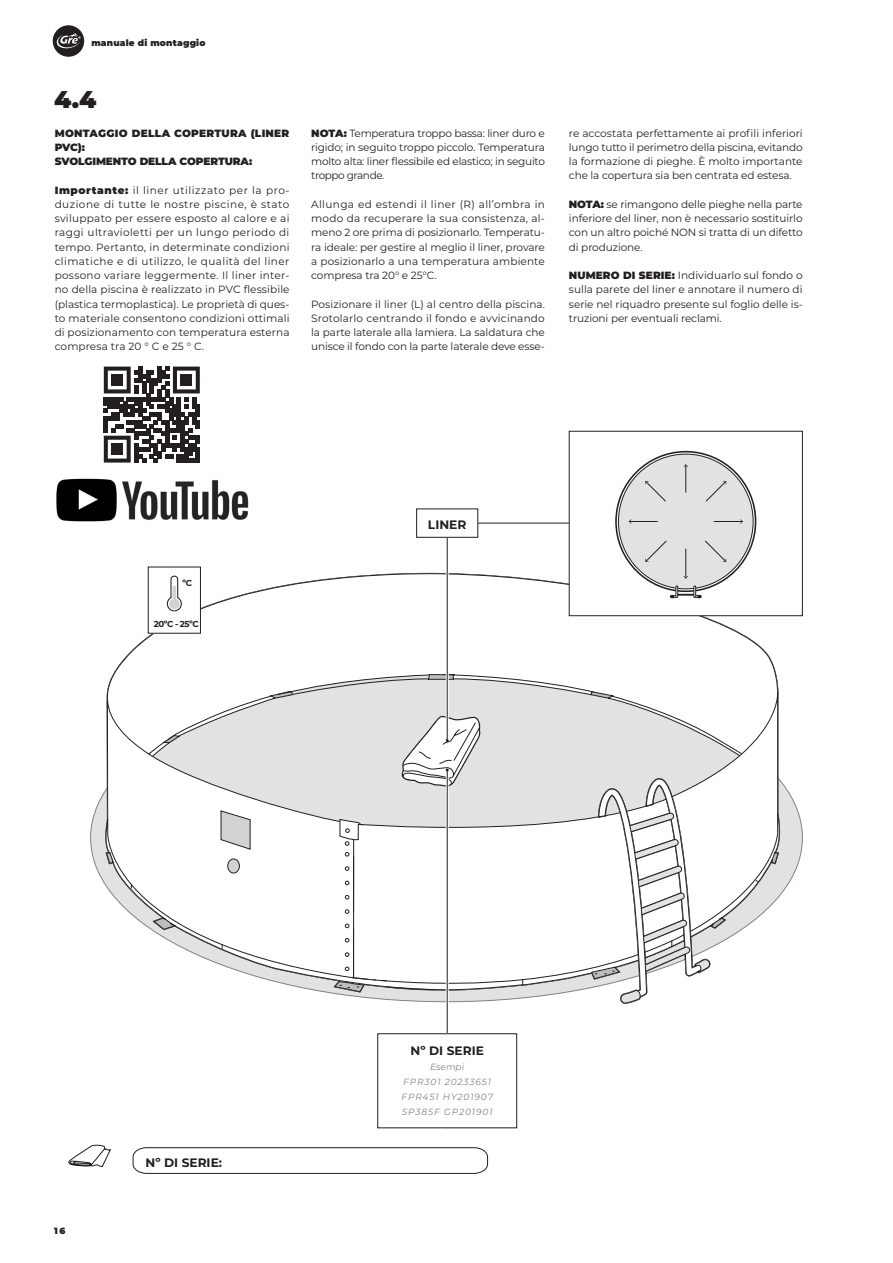
<style>
.page{position:relative;width:893px;height:1263px;background:#fff}
.page>*{position:absolute;margin:0;border:0;box-sizing:border-box;transform-origin:0 0}
.t1{font:900 24.15px "Montserrat";color:#231f20}
.t2{font:700 12.15px "Montserrat";color:#231f20}
.t3{font:10.5px/14.2px "Montserrat";letter-spacing:-.01em;color:#231f20;text-align:justify}
.t4{font:900 10.5px/14.2px "Montserrat";letter-spacing:-.005em;color:#231f20}
.t5{font:italic 9px/15px "Montserrat";letter-spacing:.1em;color:#808285;text-align:center}
.t6{font:900 9px "Montserrat";letter-spacing:.02em;color:#231f20}
.t7{font:700 8.7px "Montserrat";letter-spacing:-.05em;color:#231f20}
.s1{font-weight:900}
</style>
<div class="page">
<svg style="left:53px;top:25px;width:31px;height:32px"></svg>
<svg style="left:107px;top:573px;width:671px;height:419px"></svg>
<svg style="left:339px;top:819px;width:22px;height:21px"></svg>
<div style="left:569px;top:431px;width:233px;height:185px;background:#fff"></div>
<svg style="left:616px;top:452px;width:140px;height:139px"></svg>
<div style="left:618px;top:454px;width:135px;height:135px;background:#e1e2e4;border-radius:50%"></div>
<hr style="left:685px;top:465px;width:1px;height:113px;background:#231f20">
<hr style="left:629px;top:521px;width:113px;height:1px;background:#231f20">
<svg style="left:645px;top:481px;width:82px;height:81px"></svg>
<div style="left:658px;top:493px;width:56px;height:56px;background:#e1e2e4;border-radius:50%"></div>
<hr style="left:676px;top:594px;width:20px;height:2px;background:#231f20">
<svg style="left:693px;top:585px;width:9px;height:13px"></svg>
<svg style="left:670px;top:585px;width:8px;height:13px"></svg>
<div style="left:569px;top:431px;width:234px;height:185px;border:1px solid #231f20"></div>
<div style="left:148px;top:567px;width:52px;height:66px;background:#fff"></div>
<div style="left:148px;top:567px;width:53px;height:66px;border:1px solid #231f20"></div>
<svg style="left:166px;top:575px;width:16px;height:37px"></svg>
<hr style="left:446px;top:537px;width:3px;height:203px;background:#fff">
<hr style="left:447px;top:537px;width:1px;height:203px;background:#231f20">
<hr style="left:447px;top:770px;width:1px;height:358px;background:#231f20">
<svg style="left:387px;top:716px;width:395px;height:306px"></svg>
<div style="left:416px;top:508px;width:62px;height:30px;border:1px solid #231f20"></div>
<hr style="left:478px;top:523px;width:91px;height:1px;background:#231f20">
<svg style="left:133px;top:1147px;width:355px;height:27px"></svg>
<svg style="left:69px;top:1145px;width:42px;height:22px"></svg>
<img style="left:122px;top:480px;width:126px;height:40px">
<img style="left:56px;top:478px;width:61px;height:44px">
<svg style="left:104px;top:367px;width:96px;height:96px"></svg>
<div style="left:111px;top:374px;width:12px;height:12px;background:#231f20"></div>
<div style="left:181px;top:374px;width:11px;height:12px;background:#231f20"></div>
<div style="left:111px;top:443px;width:12px;height:12px;background:#231f20"></div>
<div style="left:378px;top:1034px;width:139px;height:94px;background:#fff"></div>
<div style="left:377px;top:1033px;width:140px;height:95px;border:1px solid #231f20"></div>
<p class="t6" style="left:91px;top:36px;width:116px">manuale di montaggio</p>
<h1 class="t1" style="left:54px;top:82px;width:44px">4.4</h1>
<p class="t4" style="left:55px;top:125px;width:236px">MONTAGGIO DELLA COPERTURA (LINER<br>PVC):<br>SVOLGIMENTO DELLA COPERTURA:</p>
<p class="t3" style="left:55px;top:182px;width:236px"><span class="s1">Importante:</span> il liner utilizzato per la pro&shy;duzione di tutte le nostre piscine, è stato sviluppato per essere esposto al calore e ai raggi ultravioletti per un lungo periodo di tempo. Pertanto, in determinate condizioni climatiche e di utilizzo, le qualità del liner possono variare leggermente. Il liner inter&shy;no della piscina è realizzato in PVC flessibile (plastica termoplastica). Le proprietà di ques&shy;to materiale consentono condizioni ottimali di posizionamento con temperatura esterna compresa tra 20 ° C e 25 ° C.</p>
<p class="t3" style="left:311px;top:125px;width:235px"><span class="s1">NOTA:</span> Temperatura troppo bassa: liner duro e rigido; in seguito troppo piccolo. Temperatura molto alta: liner flessibile ed elastico; in seguito troppo grande.</p>
<p class="t3" style="left:311px;top:197px;width:235px">Allunga ed estendi il liner (R) all’ombra in modo da recuperare la sua consistenza, al&shy;meno 2 ore prima di posizionarlo. Temperatu&shy;ra ideale: per gestire al meglio il liner, provare a posizionarlo a una temperatura ambiente compresa tra 20° e 25°C.</p>
<p class="t3" style="left:311px;top:296px;width:235px">Posizionare il liner (L) al centro della piscina.<br>Srotolarlo centrando il fondo e avvicinando la parte laterale alla lamiera. La saldatura che unisce il fondo con la parte laterale deve esse-</p>
<p class="t3" style="left:569px;top:125px;width:235px">re accostata perfettamente ai profili inferiori lungo tutto il perimetro della piscina, evitando la formazione di pieghe. È molto importante che la copertura sia ben centrata ed estesa.</p>
<p class="t3" style="left:569px;top:197px;width:235px"><span class="s1">NOTA:</span> se rimangono delle pieghe nella parte inferiore del liner, non è necessario sostituirlo con un altro poiché NON si tratta di un difetto di produzione.</p>
<p class="t3" style="left:569px;top:268px;width:235px"><span class="s1">NUMERO DI SERIE:</span> Individuarlo sul fondo o sulla parete del liner e annotare il numero di serie nel riquadro presente sul foglio delle is&shy;truzioni per eventuali reclami.</p>
<p class="t7" style="left:183px;top:576px;width:11px">ºC</p>
<p class="t7" style="left:154px;top:617px;width:47px">20ºC - 25ºC</p>
<p class="t2" style="left:428px;top:516px;width:40px">LINER</p>
<p class="t6" style="left:54px;top:1224px;width:13px">16</p>
<p class="t2" style="left:146px;top:1154px;width:78px">Nº DI SERIE:</p>
<p class="t2" style="left:411px;top:1042px;width:75px">Nº DI SERIE</p>
<p class="t5" style="left:401px;top:1059px;width:93px">Esempi<br>FPR301 20233651<br>FPR451 HY201907<br>SP385F GP201901</p>
</div>
